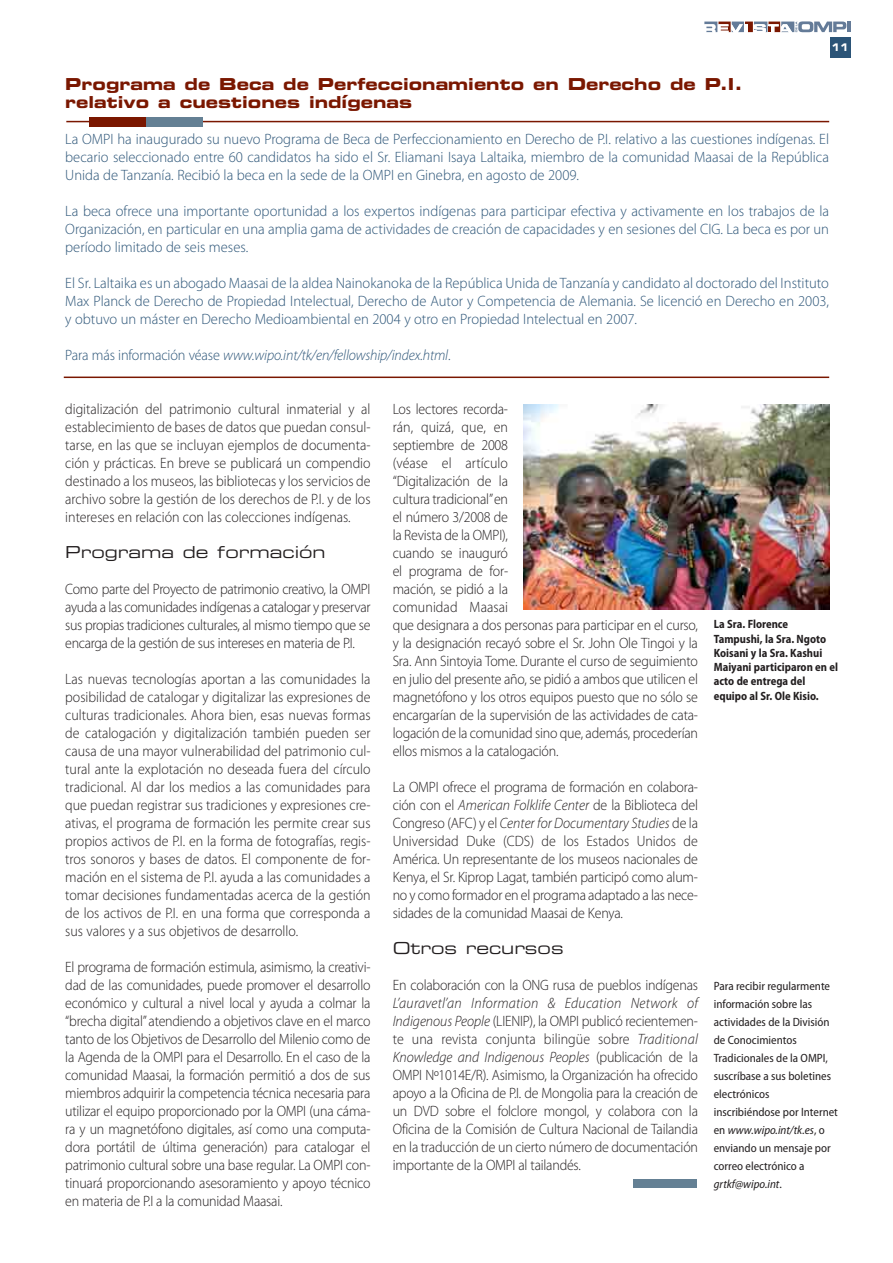
<style>
.page{position:relative;width:893px;height:1263px;background:#fff}
.page>*{position:absolute;margin:0;border:0;box-sizing:border-box;transform-origin:0 0}
.t1{font:16.5px/18px "Eurostile LT Std Bold Ex 2";color:#7a1700}
.t2{font:16.5px "Eurostile LT Std Ex 2";color:#231f20}
.t3{font:300 15px/18px "Myriad Pro";letter-spacing:-.015em;color:#231f20;text-align:justify;scale:.93 1}
.t4{font:300 15px/18px "Myriad Pro";color:#2b5477;text-align:justify}
.t5{font:italic 300 15px "Myriad Pro";letter-spacing:-.01em;color:#2b5477;scale:.95 1}
.t6{font:semi-condensed 12px/18px "Myriad Pro";color:#231f20}
.t7{font:700 semi-condensed 12px/14.2px "Myriad Pro";color:#231f20;scale:.95 1}
.t8{font:10.5px "Eurostile LT Std Bold Ex 2";color:#fff;scale:.85 1}
.s1{font-style:normal}
.s2{font-style:italic}
</style>
<div class="page">
<div style="left:633px;top:1179px;width:63px;height:9px;background:#648094"></div>
<svg style="left:704px;top:21px;width:146px;height:11px"></svg>
<div style="left:830px;top:38px;width:20px;height:20px;background:#2b5477"></div>
<img style="left:523px;top:405px;width:307px;height:205px">
<hr style="left:64px;top:377px;width:765px;height:1px;background:#7a1700">
<hr style="left:66px;top:121px;width:763px;height:1px;background:#7a1700">
<div style="left:89px;top:117px;width:57px;height:10px;background:#7a1700"></div>
<div style="left:146px;top:117px;width:57px;height:10px;background:#648094"></div>
<p class="t8" style="left:831px;top:43px;width:22px">11</p>
<p class="t1" style="left:65px;top:78px;width:679px">Programa de Beca de Perfeccionamiento en Derecho de P.I. relativo a cuestiones indígenas</p>
<p class="t4" style="left:65px;top:132px;width:765px">La OMPI ha inaugurado su nuevo Programa de Beca de Perfeccionamiento en Derecho de P.I. relativo a las cuestiones indígenas. El becario seleccionado entre 60 candidatos ha sido el Sr. Eliamani Isaya Laltaika, miembro de la comunidad Maasai de la República Unida de Tanzanía. Recibió la beca en la sede de la OMPI en Ginebra, en agosto de 2009.</p>
<p class="t4" style="left:65px;top:204px;width:765px">La beca ofrece una importante oportunidad a los expertos indígenas para participar efectiva y activamente en los trabajos de la Organización, en particular en una amplia gama de actividades de creación de capacidades y en sesiones del CIG. La beca es por un período limitado de seis meses.</p>
<p class="t4" style="left:65px;top:276px;width:765px">El Sr. Laltaika es un abogado Maasai de la aldea Nainokanoka de la República Unida de Tanzanía y candidato al doctorado del Instituto Max Planck de Derecho de Propiedad Intelectual, Derecho de Autor y Competencia de Alemania. Se licenció en Derecho en 2003, y obtuvo un máster en Derecho Medioambiental en 2004 y otro en Propiedad Intelectual en 2007.</p>
<p class="t5" style="left:65px;top:349px;width:407px"><span class="s1">Para más información véase</span> www.wipo.int/tk/en/fellowship/index.html<span class="s1">.</span></p>
<p class="t3" style="left:65px;top:402px;width:330px">digitalización del patrimonio cultural inmaterial y al establecimiento de bases de datos que puedan consul&shy;tarse, en las que se incluyan ejemplos de documenta&shy;ción y prácticas. En breve se publicará un compendio destinado a los museos, las bibliotecas y los servicios de archivo sobre la gestión de los derechos de P.I. y de los intereses en relación con las colecciones indígenas.</p>
<p class="t2" style="left:65px;top:544px;width:262px">Programa de formación</p>
<p class="t3" style="left:65px;top:582px;width:330px">Como parte del Proyecto de patrimonio creativo, la OMPI ayuda a las comunidades indígenas a catalogar y preservar sus propias tradiciones culturales, al mismo tiempo que se encarga de la gestión de sus intereses en materia de P.I.</p>
<p class="t3" style="left:65px;top:672px;width:330px">Las nuevas tecnologías aportan a las comunidades la posibilidad de catalogar y digitalizar las expresiones de culturas tradicionales. Ahora bien, esas nuevas formas de catalogación y digitalización también pueden ser causa de una mayor vulnerabilidad del patrimonio cul&shy;tural ante la explotación no deseada fuera del círculo tradicional. Al dar los medios a las comunidades para que puedan registrar sus tradiciones y expresiones cre&shy;ativas, el programa de formación les permite crear sus propios activos de P.I. en la forma de fotografías, regis&shy;tros sonoros y bases de datos. El componente de for&shy;mación en el sistema de P.I. ayuda a las comunidades a tomar decisiones fundamentadas acerca de la gestión de los activos de P.I. en una forma que corresponda a sus valores y a sus objetivos de desarrollo.</p>
<p class="t3" style="left:65px;top:960px;width:330px">El programa de formación estimula, asimismo, la creativi&shy;dad de las comunidades, puede promover el desarrollo económico y cultural a nivel local y ayuda a colmar la “brecha digital” atendiendo a objetivos clave en el marco tanto de los Objetivos de Desarrollo del Milenio como de la Agenda de la OMPI para el Desarrollo. En el caso de la comunidad Maasai, la formación permitió a dos de sus miembros adquirir la competencia técnica necesaria para utilizar el equipo proporcionado por la OMPI (una cáma&shy;ra y un magnetófono digitales, así como una computa&shy;dora portátil de última generación) para catalogar el patrimonio cultural sobre una base regular. La OMPI con&shy;tinuará proporcionando asesoramiento y apoyo técnico en materia de P.I a la comunidad Maasai.</p>
<p class="t3" style="left:393px;top:402px;width:330px;text-align:left">Los lectores recorda-<br>rán, quizá, que, en<br>septiembre de 2008<br>(véase el artículo<br>“Digitalización de la<br>cultura tradicional” en<br>el número 3/2008 de<br>la Revista de la OMPI),<br>cuando se inauguró<br>el programa de for-<br>mación, se pidió a la<br>comunidad Maasai<br>que designara a dos personas para participar en el curso, y la designación recayó sobre el Sr. John Ole Tingoi y la Sra. Ann Sintoyia Tome. Durante el curso de seguimiento en julio del presente año, se pidió a ambos que utilicen el magnetófono y los otros equipos puesto que no sólo se encargarían de la supervisión de las actividades de cata&shy;logación de la comunidad sino que, además, procederían ellos mismos a la catalogación.</p>
<p class="t3" style="left:393px;top:780px;width:330px">La OMPI ofrece el programa de formación en colabora&shy;ción con el <span class="s2">American Folklife Center</span> de la Biblioteca del Congreso (AFC) y el <span class="s2">Center for Documentary Studies</span> de la Universidad Duke (CDS) de los Estados Unidos de América. Un representante de los museos nacionales de Kenya, el Sr. Kiprop Lagat, también participó como alum&shy;no y como formador en el programa adaptado a las nece&shy;sidades de la comunidad Maasai de Kenya.</p>
<p class="t2" style="left:393px;top:940px;width:172px">Otros recursos</p>
<p class="t3" style="left:393px;top:978px;width:330px">En colaboración con la ONG rusa de pueblos indígenas</p>
<p class="t3" style="left:393px;top:996px;width:330px"><span class="s2">L’auravetl’an Information &amp; Education Network of Indigenous People</span> (LIENIP), la OMPI publicó recientemen&shy;te una revista conjunta bilingüe sobre <span class="s2">Traditional Knowledge and Indigenous Peoples</span> (publicación de la OMPI Nº1014E/R). Asimismo, la Organización ha ofrecido apoyo a la Oficina de P.I. de Mongolia para la creación de un DVD sobre el folclore mongol, y colabora con la Oficina de la Comisión de Cultura Nacional de Tailandia en la traducción de un cierto número de documentación importante de la OMPI al tailandés.</p>
<p class="t7" style="left:714px;top:619px;width:132px">La Sra. Florence<br>Tampushi, la Sra. Ngoto<br>Koisani y la Sra. Kashui<br>Maiyani participaron en el acto de entrega del equipo al Sr. Ole Kisio.</p>
<p class="t6" style="left:714px;top:978px;width:126px">Para recibir regularmente información sobre las actividades de la División de Conocimientos<br>Tradicionales de la OMPI, suscríbase a sus boletines electrónicos inscribiéndose por Internet en <span class="s2">www.wipo.int/tk.es</span>, o enviando un mensaje por correo electrónico a <span class="s2">grtkf@wipo.int</span>.</p>
</div>
